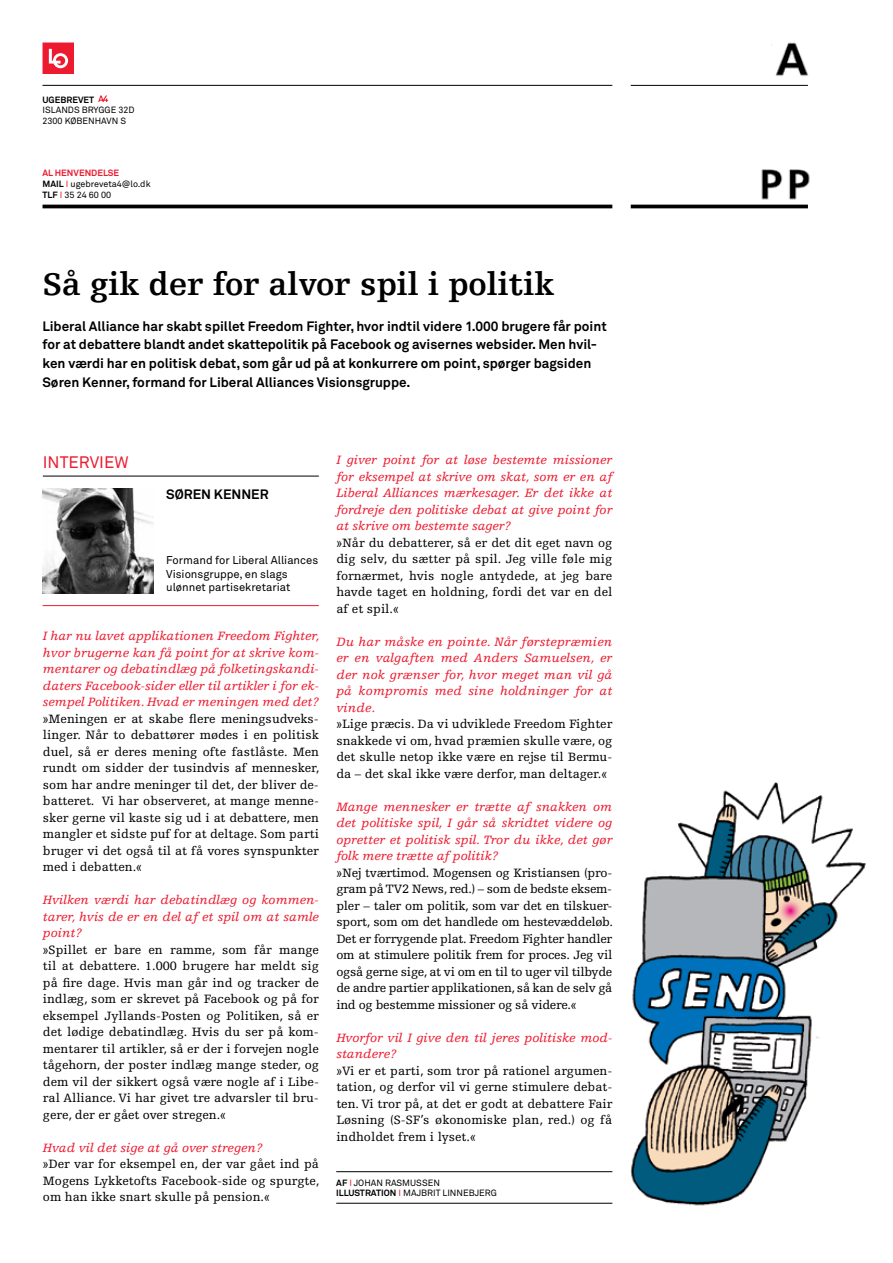
<style>
.page{position:relative;width:893px;height:1263px;background:#fff}
.page>*{position:absolute;margin:0;border:0;box-sizing:border-box;transform-origin:0 0}
.t1{font:700 33px "Egyptienne FLT";color:#000}
.t2{font:16.5px "Akkurat Office";color:#ed1b2f}
.t3{font:700 13.5px/18.8px "Akkurat Office";color:#000}
.t4{font:12.75px/16.5px "Egyptienne FLT";color:#000;text-align:justify}
.t5{font:italic 12.75px/16.5px "Egyptienne FLT";color:#ed1b2f;text-align:justify}
.t6{font:11.25px/13.5px "Akkurat Office";color:#000}
.t7{font:9px/10.8px "Akkurat Office";color:#000}
.t8{font:700 9px "Akkurat Office";color:#000}
.s1{font-weight:700;color:#ed1b2f}
.s2{font-weight:700}
.s3{color:#ed1b2f}
</style>
<div class="page">
<hr style="left:336px;top:1171px;width:276px;height:1px;background:#000">
<hr style="left:336px;top:1203px;width:276px;height:1px;background:#000">
<svg style="left:98px;top:95px;width:10px;height:7px"></svg>
<hr style="left:43px;top:205px;width:569px;height:3px;background:#000">
<hr style="left:631px;top:205px;width:177px;height:3px;background:#000">
<hr style="left:631px;top:85px;width:177px;height:1px;background:#000">
<img style="left:771px;top:42px;width:38px;height:34px">
<svg style="left:43px;top:43px;width:31px;height:31px"></svg>
<img style="left:761px;top:169px;width:49px;height:31px">
<hr style="left:43px;top:85px;width:569px;height:1px;background:#000">
<hr style="left:43px;top:605px;width:276px;height:1px;background:#ed1b2f">
<hr style="left:43px;top:476px;width:276px;height:1px;background:#000">
<img style="left:43px;top:488px;width:110px;height:105px">
<img style="left:630px;top:782px;width:236px;height:424px">
<p class="t8" style="left:43px;top:94px;width:53px">Ugebrevet</p>
<p class="t7" style="left:43px;top:105px;width:94px">islands brygge 32d<br>2300 København S</p>
<p class="t7" style="left:43px;top:168px;width:110px"><span class="s1">al henvendelse<br></span><span class="s2">mail</span> <span class="s3">I</span> ugebreveta4@lo.dk<br><span class="s2">Tlf</span> <span class="s3">I</span> 35 24 60 00</p>
<h1 class="t1" style="left:42px;top:266px;width:514px">Så gik der for alvor spil i politik</h1>
<p class="t3" style="left:42px;top:317px;width:566px">Liberal Alliance har skabt spillet Freedom Fighter, hvor indtil videre 1.000 brugere får point for at debattere blandt andet skattepolitik på Facebook og avisernes websider. M en hvil&shy;ken værdi har en politisk debat, som går ud på at konkurrere om point, spørger bagsiden Søren Kenner, formand for Liberal Alliances Visionsgruppe.</p>
<p class="t2" style="left:43px;top:453px;width:87px">interview</p>
<p class="t3" style="left:166px;top:485px;width:104px">Søren Kenner</p>
<p class="t6" style="left:166px;top:554px;width:154px">formand for Liberal Alliances<br>Visionsgruppe, en slags ulønnet partisekretariat</p>
<p class="t5" style="left:43px;top:628px;width:278px">I har nu lavet applikationen Freedom Fighter, hvor brugerne kan få point for at skrive kom&shy;mentarer og debatindlæg på folketingskandi&shy;daters Facebook-sider eller til artikler i for ek&shy;sempel Politiken. Hvad er meningen med det?</p>
<p class="t4" style="left:43px;top:711px;width:278px">»Meningen er at skabe flere meningsudveks&shy;linger. Når to debattører mødes i en politisk duel, så er deres mening ofte fastlåste. Men rundt om sidder der tusindvis af mennesker, som har andre meninger til det, der bliver de&shy;batteret. Vi har observeret, at mange menne&shy;sker gerne vil kaste sig ud i at debattere, men mangler et sidste puf for at deltage. Som parti bruger vi det også til at få vores synspunkter med i debatten.«</p>
<p class="t5" style="left:43px;top:892px;width:277px">Hvilken værdi har debatindlæg og kommen&shy;tarer, hvis de er en del af et spil om at samle point?</p>
<p class="t4" style="left:43px;top:942px;width:277px">»Spillet er bare en ramme, som får mange til at debattere. 1.000 brugere har meldt sig på fire dage. Hvis man går ind og tracker de indlæg, som er skrevet på Facebook og på for eksempel Jyllands-Posten og Politiken, så er det lødige debatindlæg. Hvis du ser på kom&shy;mentarer til artikler, så er der i forvejen nogle tågehorn, der poster indlæg mange steder, og dem vil der sikkert også være nogle af i Libe&shy;ral Alliance. Vi har givet tre advarsler til bru&shy;gere, der er gået over stregen.«</p>
<p class="t5" style="left:43px;top:1139px;width:221px">Hvad vil det sige at gå over stregen?</p>
<p class="t4" style="left:43px;top:1156px;width:278px">»Der var for eksempel en, der var gået ind på Mogens Lykketofts Facebook-side og spurgte, om han ikke snart skulle på pension.«</p>
<p class="t5" style="left:336px;top:452px;width:277px">I giver point for at løse bestemte missioner for eksempel at skrive om skat, som er en af Liberal Alliances mærkesager. Er det ikke at fordreje den politiske debat at give point for at skrive om bestemte sager?</p>
<p class="t4" style="left:336px;top:534px;width:277px">»Når du debatterer, så er det dit eget navn og dig selv, du sætter på spil. Jeg ville føle mig fornærmet, hvis nogle antydede, at jeg bare havde taget en holdning, fordi det var en del af et spil.«</p>
<p class="t5" style="left:336px;top:633px;width:277px">Du har måske en pointe. Når førstepræmien er en valgaften med Anders Samuelsen, er der nok grænser for, hvor meget man vil gå på kompromis med sine holdninger for at vinde.</p>
<p class="t4" style="left:336px;top:716px;width:277px">»Lige præcis. Da vi udviklede Freedom Fighter snakkede vi om, hvad præmien skulle være, og det skulle netop ikke være en rejse til Bermu&shy;da – det skal ikke være derfor, man deltager.«</p>
<p class="t5" style="left:336px;top:798px;width:277px">Mange mennesker er trætte af snakken om det politiske spil, I går så skridtet videre og opretter et politisk spil. Tror du ikke, det gør folk mere trætte af politik?</p>
<p class="t4" style="left:336px;top:864px;width:278px">»Nej tværtimod. Mogensen og Kristiansen (pro&shy;gram på TV2 News, red.) – som de bedste eksem&shy;pler – taler om politik, som var det en tilskuer&shy;sport, som om det handlede om hestevæddeløb.<br>Det er forrygende plat. Freedom Fighter handler om at stimulere politik frem for proces. Jeg vil også gerne sige, at vi om en til to uger vil tilbyde de andre partier applikationen, så kan de selv gå ind og bestemme missioner og så videre.«</p>
<p class="t5" style="left:336px;top:1029px;width:277px">Hvorfor vil I give den til jeres politiske mod&shy;standere?</p>
<p class="t4" style="left:336px;top:1062px;width:277px">»Vi er et parti, som tror på rationel argumen&shy;tation, og derfor vil vi gerne stimulere debat&shy;ten. Vi tror på, at det er godt at debattere Fair Løsning (S-SF’s økonomiske plan, red.) og få indholdet frem i lyset.«</p>
<p class="t7" style="left:336px;top:1177px;width:162px"><span class="s2">af</span> <span class="s3">i</span> johan rasmussen <span class="s2">illustration</span> <span class="s3">i</span> majbrit linnebjerg</p>
</div>
